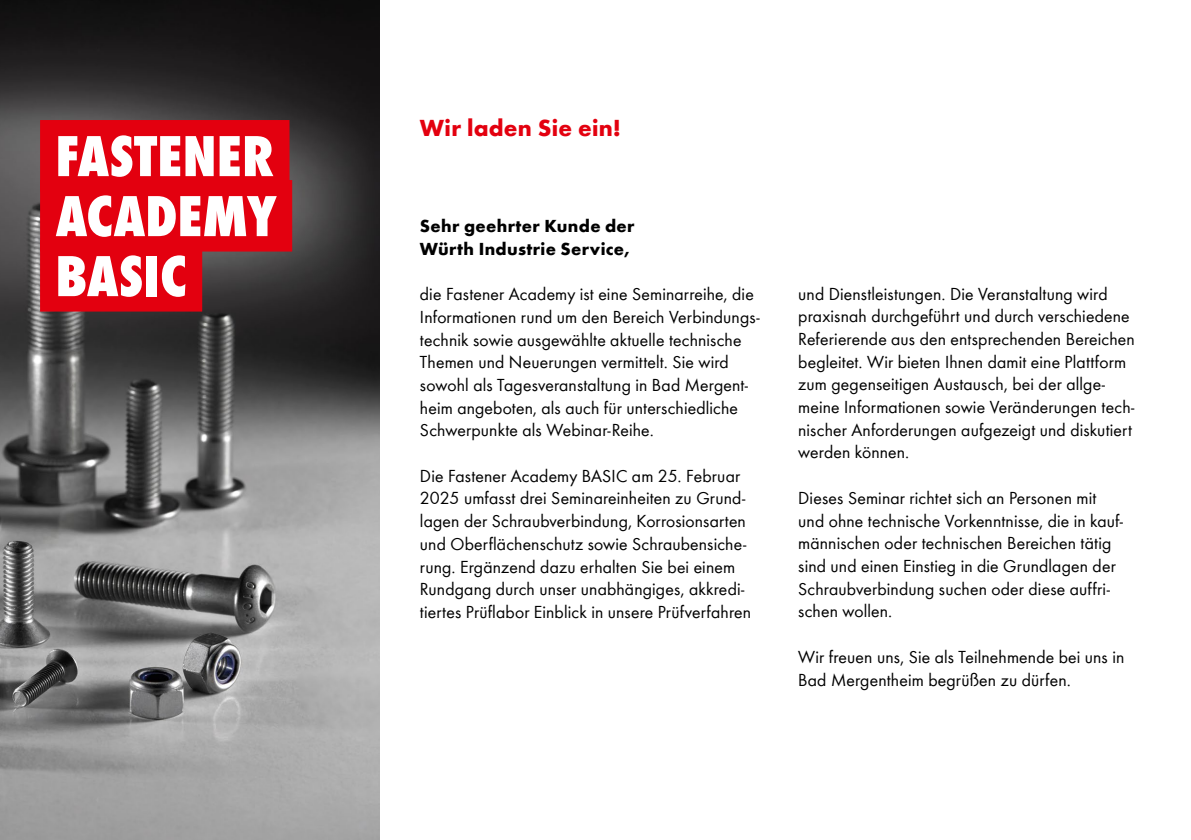
<style>
.page{position:relative;width:1191px;height:840px;background:#fff}
.page>*{position:absolute;margin:0;border:0;box-sizing:border-box;transform-origin:0 0}
.t1{font:800 condensed 60px/60px "Wuerth Global";letter-spacing:.005em;color:#fff;text-align:justify}
.t2{font:700 24px "Wuerth Global";letter-spacing:.005em;color:#e3000f}
.t3{font:18px/22.6px "Wuerth Global";letter-spacing:.01em;color:#000}
.t4{font:700 18px/22.6px "Wuerth Global";letter-spacing:.02em;color:#000}
</style>
<div class="page">
<img style="left:0;top:0;width:380px;height:839px">
<div style="left:40px;top:120px;width:249px;height:71px;background:#e3000f"></div>
<div style="left:40px;top:180px;width:252px;height:71px;background:#e3000f"></div>
<div style="left:40px;top:240px;width:162px;height:71px;background:#e3000f"></div>
<h1 class="t1" style="left:55px;top:125px;width:223px">FASTENER ACADEMY BASIC</h1>
<h2 class="t2" style="left:420px;top:114px;width:203px">Wir laden Sie ein!</h2>
<p class="t4" style="left:420px;top:214px;width:216px">Sehr geehrter Kunde der<br>Würth Industrie Service,</p>
<p class="t3" style="left:420px;top:282px;width:341px">die Fastener Academy ist eine Seminarreihe, die Informationen rund um den Bereich Verbindungs&shy;technik sowie ausgewählte aktuelle technische Themen und Neuerungen vermittelt. Sie wird sowohl als Tagesveranstaltung in Bad Mergent&shy;heim angeboten, als auch für unterschiedliche Schwerpunkte als Webinar-Reihe.</p>
<p class="t3" style="left:420px;top:464px;width:333px">Die Fastener Academy BASIC am 25. Februar 2025 umfasst drei Seminareinheiten zu Grund&shy;lagen der Schraubverbindung, Korrosionsarten und Oberflächenschutz sowie Schraubensiche&shy;rung. Ergänzend dazu erhalten Sie bei einem Rundgang durch unser unabhängiges, akkredi&shy;tiertes Prüflabor Einblick in unsere Prüfverfahren</p>
<p class="t3" style="left:798px;top:282px;width:338px">und Dienstleistungen. Die Veranstaltung wird praxisnah durchgeführt und durch verschiedene Referierende aus den entsprechenden Bereichen begleitet. Wir bieten Ihnen damit eine Plattform zum gegenseitigen Austausch, bei der allge&shy;meine Informationen sowie Veränderungen tech&shy;nischer Anforderungen aufgezeigt und diskutiert werden können.</p>
<p class="t3" style="left:798px;top:486px;width:326px">Dieses Seminar richtet sich an Personen mit und ohne technische Vorkenntnisse, die in kauf&shy;männischen oder technischen Bereichen tätig sind und einen Einstieg in die Grundlagen der Schraubverbindung suchen oder diese auffri&shy;schen wollen.</p>
<p class="t3" style="left:798px;top:645px;width:328px">Wir freuen uns, Sie als Teilnehmende bei uns in<br>Bad Mergentheim begrüßen zu dürfen.</p>
</div>
